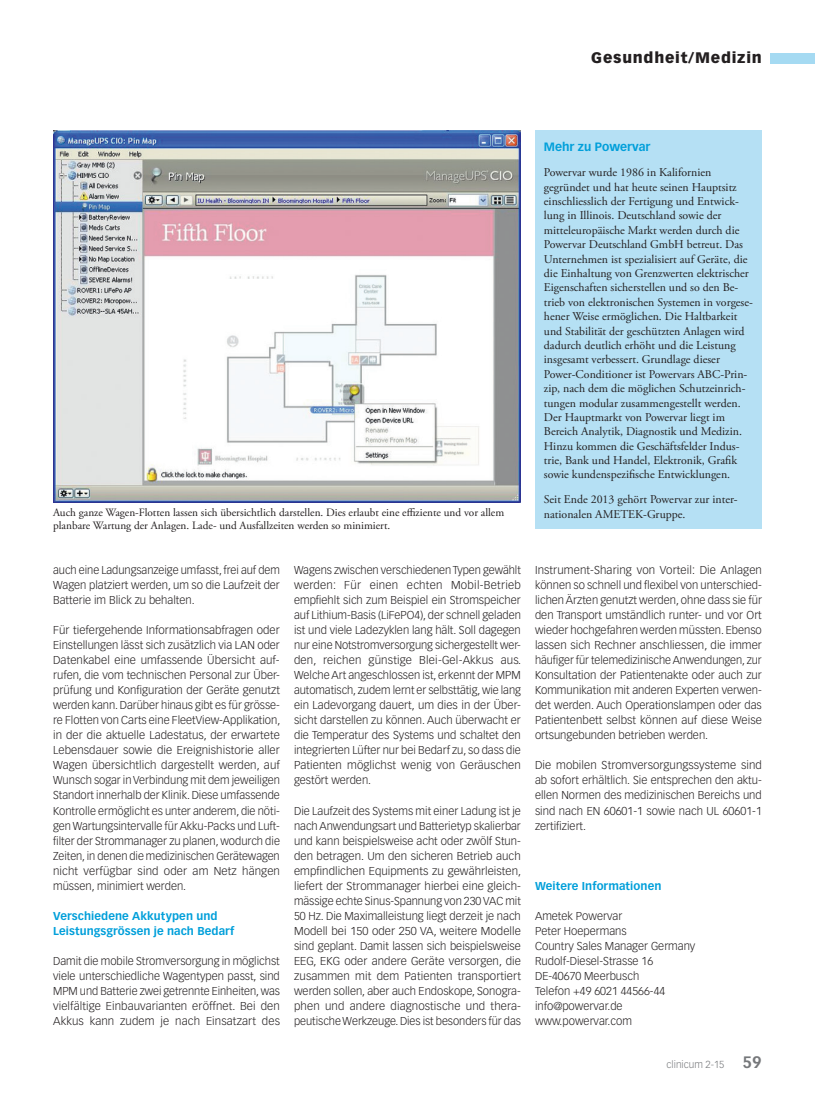
<style>
.page{position:relative;width:815px;height:1099px;background:#fff}
.page>*{position:absolute;margin:0;border:0;box-sizing:border-box;transform-origin:0 0}
.t1{font:900 15px "Vectora LT Std";letter-spacing:.05em;color:#231f20}
.t2{font:11.88px/14.4px "Adobe Garamond Pro";color:#231f20}
.t3{font:700 11.88px "Vectora LT Std";color:#009fda}
.t4{font:300 11.25px/15px "Vectora LT Std";color:#231f20;text-align:justify}
.t5{font:11.25px "Adobe Garamond Pro";color:#231f20}
.t6{font:700 11.25px/15px "Vectora LT Std";letter-spacing:.005em;color:#009fda}
.t7{font:300 10px "Vectora LT Std";color:#76787b}
.s1{font-weight:700;font-size:16.25px}
</style>
<div class="page">
<div style="left:770px;top:53px;width:45px;height:10px;background:#a5daf2"></div>
<div style="left:535px;top:130px;width:227px;height:399px;background:#b5e0f4"></div>
<img style="left:53px;top:130px;width:468px;height:373px">
<h1 class="t1" style="left:591px;top:49px;width:172px">Gesundheit/Medizin</h1>
<p class="t3" style="left:544px;top:140px;width:108px">Mehr zu Powervar</p>
<p class="t2" style="left:544px;top:166px;width:211px">Powervar wurde 1986 in Kalifornien gegründet und hat heute seinen Hauptsitz einschliesslich der Fertigung und Entwick&shy;lung in Illinois. Deutschland sowie der mitteleuropäische Markt werden durch die Powervar Deutschland GmbH betreut. Das Unternehmen ist spezialisiert auf Geräte, die die Einhaltung von Grenzwerten elektrischer Eigenschaften sicherstellen und so den Be&shy;trieb von elektronischen Systemen in vorgese&shy;hener Weise ermöglichen. Die Haltbarkeit und Stabilität der geschützten Anlagen wird dadurch deutlich erhöht und die Leistung insgesamt verbessert. Grundlage dieser Power-Conditioner ist Powervars ABC-Prin&shy;zip, nach dem die möglichen Schutzeinrich&shy;tungen modular zusammengestellt werden.<br>Der Hauptmarkt von Powervar liegt im Bereich Analytik, Diagnostik und Medizin.<br>Hinzu kommen die Geschäftsfelder Indus&shy;trie, Bank und Handel, Elektronik, Grafik sowie kundenspezifische Entwicklungen.</p>
<p class="t2" style="left:544px;top:493px;width:195px">Seit Ende 2013 gehört Powervar zur inter-</p>
<p class="t5" style="left:53px;top:505px;width:453px">Auch ganze Wagen-Flotten lassen sich übersichtlich darstellen. Dies erlaubt eine effiziente und vor allem</p>
<p class="t2" style="left:544px;top:507px;width:143px">nationalen AMETEK-Gruppe.</p>
<p class="t5" style="left:53px;top:519px;width:339px">planbare Wartung der Anlagen. Lade- und Ausfallzeiten werden so minimiert.</p>
<p class="t4" style="left:535px;top:563px;width:228px">Instrument-Sharing von Vorteil: Die Anlagen können so schnell und flexibel von unterschied&shy;lichen Ärzten genutzt werden, ohne dass sie für den Transport umständlich runter- und vor Ort wieder hochgefahren werden müssten. Ebenso lassen sich Rechner anschliessen, die immer häufiger für telemedizinische Anwendungen, zur Konsultation der Patientenakte oder auch zur Kommunikation mit anderen Experten verwen&shy;det werden. Auch Operationslampen oder das Patientenbett selbst können auf diese Weise ortsungebunden betrieben werden.</p>
<p class="t4" style="left:535px;top:758px;width:228px">Die mobilen Stromversorgungssysteme sind ab sofort erhältlich. Sie entsprechen den aktu&shy;ellen Normen des medizinischen Bereichs und sind nach EN 60601-1 sowie nach UL 60601-1 zertifiziert.</p>
<p class="t4" style="left:53px;top:563px;width:228px">auch eine Ladungsanzeige umfasst, frei auf dem Wagen platziert werden, um so die Laufzeit der Batterie im Blick zu behalten.</p>
<p class="t4" style="left:53px;top:623px;width:229px">Für tiefergehende Informationsabfragen oder Einstellungen lässt sich zusätzlich via LAN oder Datenkabel eine umfassende Übersicht auf&shy;rufen, die vom technischen Personal zur Über&shy;prüfung und Konfiguration der Geräte genutzt werden kann. Darüber hinaus gibt es für grösse&shy;re Flotten von Carts eine FleetView-Applikation, in der die aktuelle Ladestatus, der erwartete Lebensdauer sowie die Ereignishistorie aller Wagen übersichtlich dargestellt werden, auf Wunsch sogar in Verbindung mit dem jeweiligen Standort innerhalb der Klinik. Diese umfassende Kontrolle ermöglicht es unter anderem, die nöti&shy;gen Wartungsintervalle für Akku-Packs und Luft&shy;filter der Strommanager zu planen, wodurch die Zeiten, in denen die medizinischen Gerätewagen nicht verfügbar sind oder am Netz hängen müssen, minimiert werden.</p>
<p class="t6" style="left:53px;top:908px;width:183px">Verschiedene Akkutypen und<br>Leistungsgrössen je nach Bedarf</p>
<p class="t4" style="left:53px;top:953px;width:228px">Damit die mobile Stromversorgung in möglichst viele unterschiedliche Wagentypen passt, sind MPM und Batterie zwei getrennte Einheiten, was vielfältige Einbauvarianten eröffnet. Bei den Akkus kann zudem je nach Einsatzart des</p>
<p class="t4" style="left:294px;top:563px;width:229px">Wagens zwischen verschiedenen Typen gewählt werden: Für einen echten Mobil-Betrieb empfiehlt sich zum Beispiel ein Stromspeicher auf Lithium-Basis (LiFePO4), der schnell geladen ist und viele Ladezyklen lang hält. Soll dagegen nur eine Notstromversorgung sichergestellt wer&shy;den, reichen günstige Blei-Gel-Akkus aus.<br>Welche Art angeschlossen ist, erkennt der MPM automatisch, zudem lernt er selbsttätig, wie lang ein Ladevorgang dauert, um dies in der Über&shy;sicht darstellen zu können. Auch überwacht er die Temperatur des Systems und schaltet den integrierten Lüfter nur bei Bedarf zu, so dass die Patienten möglichst wenig von Geräuschen gestört werden.</p>
<p class="t4" style="left:294px;top:803px;width:229px">Die Laufzeit des Systems mit einer Ladung ist je nach Anwendungsart und Batterietyp skalierbar und kann beispielsweise acht oder zwölf Stun&shy;den betragen. Um den sicheren Betrieb auch empfindlichen Equipments zu gewährleisten, liefert der Strommanager hierbei eine gleich&shy;mässige echte Sinus-Spannung von 230 VAC mit 50 Hz. Die Maximalleistung liegt derzeit je nach Modell bei 150 oder 250 VA, weitere Modelle sind geplant. Damit lassen sich beispielsweise EEG, EKG oder andere Geräte versorgen, die zusammen mit dem Patienten transportiert werden sollen, aber auch Endoskope, Sonogra&shy;phen und andere diagnostische und thera&shy;peutische Werkzeuge. Dies ist besonders für das</p>
<p class="t6" style="left:535px;top:878px;width:128px">Weitere Informationen</p>
<p class="t4" style="left:535px;top:908px;width:162px;text-align:left">Ametek Powervar<br>Peter Hoepermans<br>Country Sales Manager Germany<br>Rudolf-Diesel-Strasse 16<br>DE-40670 Meerbusch<br>Telefon +49 6021 44566-44 info@powervar.de www.powervar.com</p>
<p class="t7" style="left:667px;top:1058px;width:97px">clinicum 2-15 <span class="s1">59</span></p>
</div>
